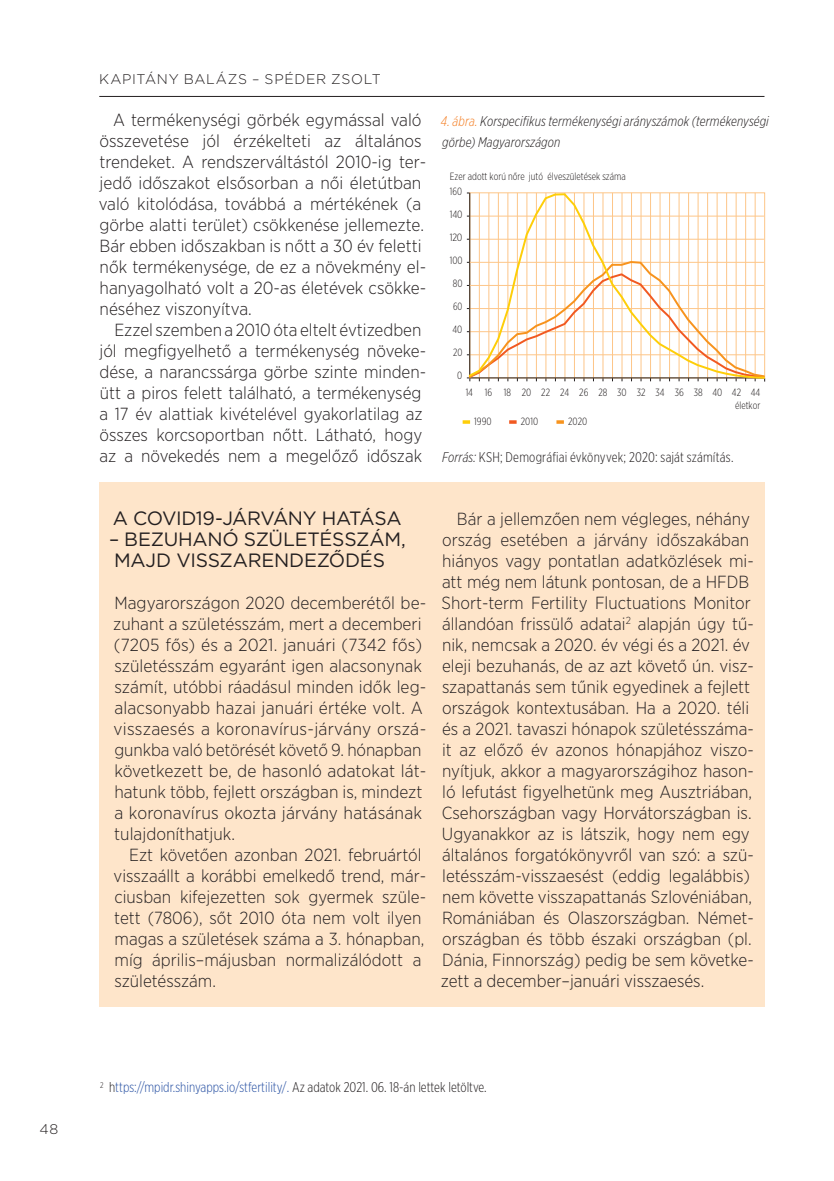
<style>
.page{position:relative;width:834px;height:1181px;background:#fff}
.page>*{position:absolute;margin:0;border:0;box-sizing:border-box;transform-origin:0 0}
.t1{font:19.25px/21px "Gotham";letter-spacing:-.015em;color:#231f20}
.t2{font:300 17.5px/21px "Gotham Narrow";color:#231f20}
.t3{font:italic 300 14px/21px "Gotham X Narrow";letter-spacing:.01em;color:#231f20}
.t4{font:300 14px "Gotham X Narrow";color:#2851a3}
.t5{font:300 14px "Gotham X Narrow";letter-spacing:.01em;color:#231f20}
.t6{font:300 14px "Gotham";letter-spacing:.05em;color:#231f20}
.t7{font:300 10.5px/23.1px "Gotham X Narrow";color:#231f20}
.t8{font:300 10.5px/23.1px "Gotham X Narrow";color:#231f20;scale:1.08 1}
.t9{font:300 10.5px "Gotham X Narrow";color:#231f20;scale:1.04 1}
.s1{color:#f47d21}
.s2{font-style:italic}
.s3{color:#231f20}
</style>
<div class="page">
<hr style="left:99px;top:96px;width:665px;height:1px;background:#231f20">
<div style="left:99px;top:482px;width:665px;height:525px;background:#fee5ca"></div>
<svg style="left:509px;top:420px;width:7px;height:4px"></svg>
<svg style="left:462px;top:420px;width:8px;height:4px"></svg>
<svg style="left:556px;top:420px;width:7px;height:4px"></svg>
<svg style="left:467px;top:192px;width:298px;height:188px"></svg>
<p class="t6" style="left:39px;top:1120px;width:21px">48</p>
<p class="t6" style="left:99px;top:70px;width:283px">KAPITÁNY BALÁZS – SPÉDER ZSOLT</p>
<p class="t2" style="left:99px;top:109px;width:329px;text-indent:14px">A termékenységi görbék egymással való összevetése jól érzékelteti az általános trendeket. A rendszerváltástól 2010-ig ter&shy;jedő időszakot elsősorban a női életútban való kitolódása, továbbá a mértékének (a görbe alatti terület) csökkenése jellemezte.<br>Bár ebben időszakban is nőtt a 30 év feletti nők termékenysége, de ez a növekmény el&shy;hanyagolható volt a 20-as életévek csökke&shy;néséhez viszonyítva.</p>
<p class="t2" style="left:99px;top:319px;width:328px;text-align:center">Ezzel szemben a 2010 óta eltelt évtizedben jól megfigyelhető a termékenység növeke&shy;dése, a narancssárga görbe szinte minden&shy;ütt a piros felett található, a termékenység a 17 év alattiak kivételével gyakorlatilag az összes korcsoportban nőtt. Látható, hogy az a növekedés nem a megelőző időszak</p>
<p class="t3" style="left:441px;top:110px;width:329px"><span class="s1">4. ábra.</span> Korspecifikus termékenységi arányszámok (termékenységi görbe) Magyarországon</p>
<p class="t7" style="left:450px;top:164px;width:177px">Ezer adott korú nőre jutó élveszületések száma</p>
<p class="t7" style="left:450px;top:180px;width:14px">160</p>
<p class="t9" style="left:449px;top:208px;width:14px">140</p>
<p class="t8" style="left:449px;top:226px;width:13px">120<br>100</p>
<p class="t7" style="left:453px;top:272px;width:11px">80<br>60</p>
<p class="t7" style="left:452px;top:318px;width:11px">40</p>
<p class="t7" style="left:453px;top:341px;width:11px">20</p>
<p class="t7" style="left:457px;top:364px;width:7px">0</p>
<p class="t7" style="left:465px;top:381px;width:296px">14 16 18 20 22 24 26 28 30 32 34 36 38 40 42 44</p>
<p class="t7" style="left:474px;top:410px;width:19px">1990</p>
<p class="t7" style="left:520px;top:410px;width:19px">2010</p>
<p class="t7" style="left:568px;top:410px;width:21px">2020</p>
<p class="t7" style="left:734px;top:394px;width:27px">életkor</p>
<p class="t5" style="left:442px;top:449px;width:293px"><span class="s2">Forrás:</span> KSH; Demográfiai évkönyvek; 2020: saját számítás.</p>
<p class="t1" style="left:113px;top:507px;width:290px">A COVID19-JÁRVÁNY HATÁSA</p>
<p class="t1" style="left:109px;top:528px;width:298px">– BEZUHANÓ SZÜLETÉSSZÁM,<br>MAJD VISSZARENDEZŐDÉS</p>
<p class="t2" style="left:113px;top:592px;width:314px">Magyarországon 2020 decemberétől be&shy;zuhant a születésszám, mert a decemberi (7205 fős) és a 2021. januári (7342 fős) születésszám egyaránt igen alacsonynak számít, utóbbi ráadásul minden idők leg&shy;alacsonyabb hazai januári értéke volt. A visszaesés a koronavírus-járvány orszá&shy;gunkba való betörését követő 9. hónapban következett be, de hasonló adatokat lát&shy;hatunk több, fejlett országban is, mindezt a koronavírus okozta járvány hatásának tulajdoníthatjuk.</p>
<p class="t2" style="left:114px;top:844px;width:314px;text-indent:16px">Ezt követően azonban 2021. februártól visszaállt a korábbi emelkedő trend, már&shy;ciusban kifejezetten sok gyermek szüle&shy;tett (7806), sőt 2010 óta nem volt ilyen magas a születések száma a 3. hónapban, míg április–májusban normalizálódott a születésszám.</p>
<p class="t2" style="left:441px;top:508px;width:314px;text-indent:16px">Bár a jellemzően nem végleges, néhány ország esetében a járvány időszakában hiányos vagy pontatlan adatközlések mi&shy;att még nem látunk pontosan, de a HFDB Short-term Fertility Fluctuations Monitor állandóan frissülő adatai<sup>2</sup> alapján úgy tű&shy;nik, nemcsak a 2020. év végi és a 2021. év eleji bezuhanás, de az azt követő ún. vis - szapattanás sem tűnik egyedinek a fejlett országok kontextusában. Ha a 2020. téli és a 2021. tavaszi hónapok születésszáma&shy;it az előző év azonos hónapjához viszo&shy;nyítjuk, akkor a magyarországihoz hason&shy;ló lefutást figyelhetünk meg Ausztriában, Csehországban vagy Horvátországban is.<br>Ugyanakkor az is látszik, hogy nem egy általános forgatókönyvről van szó: a szü&shy;letésszám-visszaesést (eddig legalábbis) nem követte visszapattanás Szlovéniában, Romániában és Olaszországban. Német&shy;országban és több északi országban (pl.<br>Dánia, Finnország) pedig be sem követke&shy;zett a december–januári visszaesés.</p>
<p class="t4" style="left:100px;top:1079px;width:388px"><sup>2</sup> <span class="s3">h</span>ttps://mpidr.shinyapps.io/stfertility/. <span class="s3">Az adatok 2021. 06. 18-án lettek letöltve.</span></p>
</div>
